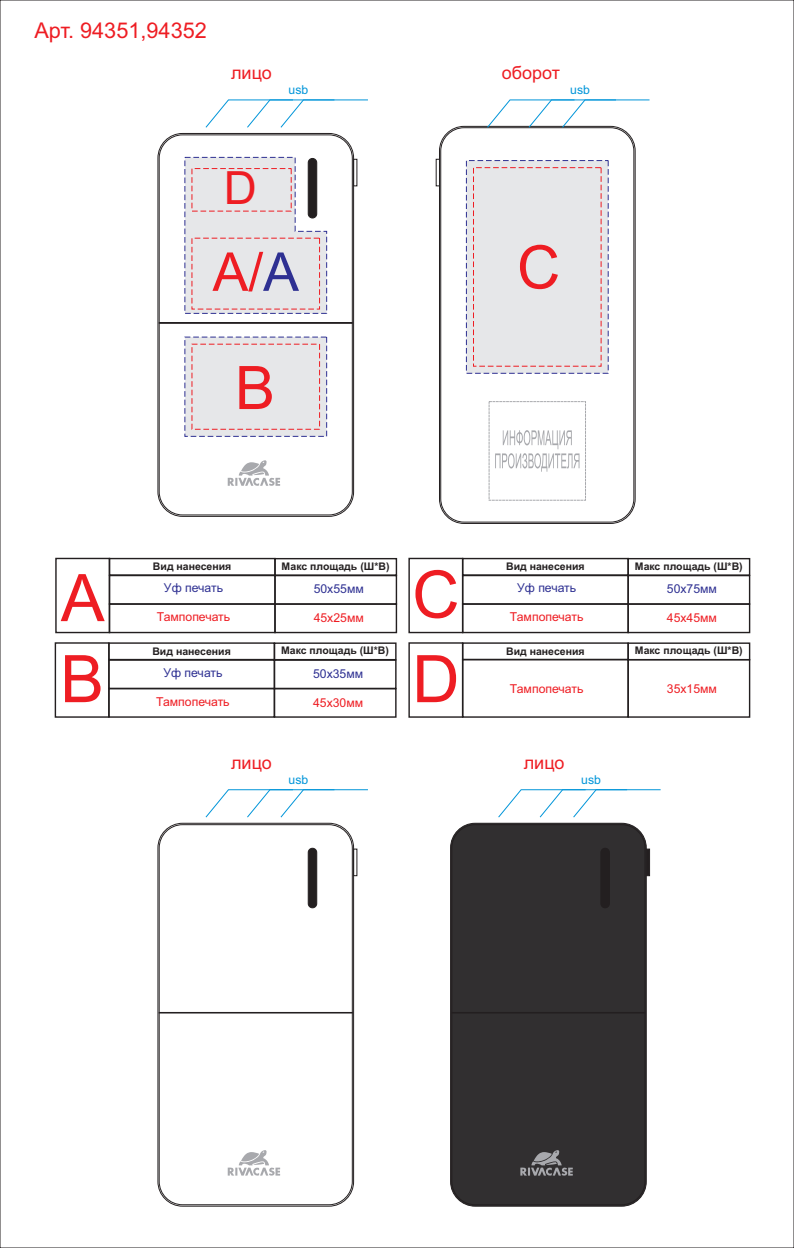
<style>
.page{position:relative;width:794px;height:1248px;background:#fff}
.page>*{position:absolute;margin:0;border:0;box-sizing:border-box;transform-origin:0 0}
.t1{font:65.6px "Arial";color:#ee1d23}
.t2{font:60px "Arial";color:#ee1d23}
.t3{font:53.5px "Arial";color:#ee1d23}
.t4{font:45.8px "Arial";color:#ee1d23}
.t5{font:21.7px "Arial";color:#ee1d23}
.t6{font:18px "Arial";color:#ee1d23}
.t7{font:12.2px "Arial";color:#ee1d23}
.t8{font:12.2px "Arial";color:#2e3092}
.t9{font:12.2px "Arial";color:#0095d9}
.t10{font:700 10.5px "Arial";color:#231f20}
.s1{color:#2e3092}
</style>
<div class="page">
<div style="left:109px;top:558px;width:167px;height:17px;border:1px solid #231f20"></div>
<div style="left:462px;top:558px;width:167px;height:17px;border:1px solid #231f20"></div>
<div style="left:108px;top:642px;width:167px;height:18px;border:1px solid #231f20"></div>
<div style="left:462px;top:642px;width:167px;height:18px;border:1px solid #231f20"></div>
<div style="left:109px;top:574px;width:167px;height:30px;border:1px solid #231f20"></div>
<div style="left:462px;top:574px;width:167px;height:30px;border:1px solid #231f20"></div>
<div style="left:108px;top:659px;width:167px;height:30px;border:1px solid #231f20"></div>
<div style="left:109px;top:603px;width:167px;height:30px;border:1px solid #231f20"></div>
<div style="left:462px;top:603px;width:167px;height:30px;border:1px solid #231f20"></div>
<div style="left:108px;top:687px;width:167px;height:30px;border:1px solid #231f20"></div>
<div style="left:462px;top:658px;width:167px;height:59px;border:1px solid #231f20"></div>
<div style="left:274px;top:558px;width:123px;height:18px;border:1px solid #231f20"></div>
<div style="left:627px;top:558px;width:123px;height:18px;border:1px solid #231f20"></div>
<div style="left:274px;top:642px;width:122px;height:18px;border:1px solid #231f20"></div>
<div style="left:627px;top:642px;width:123px;height:18px;border:1px solid #231f20"></div>
<div style="left:274px;top:575px;width:123px;height:29px;border:1px solid #231f20"></div>
<div style="left:627px;top:575px;width:123px;height:29px;border:1px solid #231f20"></div>
<div style="left:274px;top:659px;width:122px;height:30px;border:1px solid #231f20"></div>
<div style="left:274px;top:603px;width:123px;height:30px;border:1px solid #231f20"></div>
<div style="left:627px;top:603px;width:123px;height:30px;border:1px solid #231f20"></div>
<div style="left:274px;top:687px;width:122px;height:30px;border:1px solid #231f20"></div>
<div style="left:627px;top:659px;width:123px;height:58px;border:1px solid #231f20"></div>
<div style="left:55px;top:557px;width:55px;height:76px;border:1px solid #231f20"></div>
<div style="left:408px;top:557px;width:55px;height:76px;border:1px solid #231f20"></div>
<div style="left:55px;top:642px;width:55px;height:75px;border:1px solid #231f20"></div>
<div style="left:408px;top:642px;width:55px;height:75px;border:1px solid #231f20"></div>
<div style="left:158px;top:133px;width:196px;height:383px;background:#fff;border:1px solid #231f20;border-radius:25px"></div>
<div style="left:439px;top:126px;width:196px;height:397px;background:#fff;border:1px solid #231f20;border-radius:25px"></div>
<div style="left:159px;top:135px;width:193px;height:380px;border:1px solid #231f20;border-radius:23px"></div>
<div style="left:440px;top:127px;width:194px;height:395px;border:1px solid #231f20;border-radius:23px"></div>
<div style="left:353px;top:159px;width:4px;height:27px;border:1px solid #231f20"></div>
<div style="left:436px;top:159px;width:4px;height:27px;border:1px solid #231f20"></div>
<svg style="left:184px;top:157px;width:143px;height:157px;background:#e0dce0"></svg>
<svg style="left:488px;top:401px;width:98px;height:99px"></svg>
<div style="left:466px;top:160px;width:143px;height:214px;background:#e6e7e9"></div>
<svg style="left:206px;top:100px;width:162px;height:28px"></svg>
<svg style="left:487px;top:100px;width:163px;height:28px"></svg>
<svg style="left:228px;top:460px;width:52px;height:26px"></svg>
<div style="left:159px;top:322px;width:193px;height:1px;border:1px solid #231f20"></div>
<div style="left:158px;top:822px;width:196px;height:384px;background:#fff;border:1px solid #231f20;border-radius:25px"></div>
<div style="left:159px;top:824px;width:193px;height:380px;border:1px solid #231f20;border-radius:23px"></div>
<div style="left:308px;top:848px;width:9px;height:59px;background:#231f20;border:1px solid #231f20;border-radius:4px"></div>
<div style="left:353px;top:848px;width:4px;height:27px;border:1px solid #231f20"></div>
<svg style="left:206px;top:789px;width:162px;height:28px"></svg>
<svg style="left:228px;top:1150px;width:52px;height:26px"></svg>
<div style="left:159px;top:1012px;width:193px;height:1px;border:1px solid #231f20"></div>
<div style="left:450px;top:822px;width:196px;height:384px;background:#312f30;border:1px solid #231f20;border-radius:25px"></div>
<div style="left:451px;top:824px;width:194px;height:380px;border:1px solid #231f20;border-radius:23px"></div>
<div style="left:601px;top:848px;width:8px;height:59px;background:#231f20;border:1px solid #231f20;border-radius:4px"></div>
<svg style="left:645px;top:848px;width:5px;height:28px"></svg>
<svg style="left:498px;top:789px;width:163px;height:28px"></svg>
<svg style="left:520px;top:1150px;width:53px;height:26px"></svg>
<div style="left:451px;top:1012px;width:194px;height:1px;border:1px solid #231f20"></div>
<svg style="left:184px;top:336px;width:143px;height:101px;background:#e2dfe3"></svg>
<h3 class="t5" style="left:34px;top:22px;width:174px">Арт. 94351,94352</h3>
<h3 class="t6" style="left:231px;top:66px;width:42px">лицо</h3>
<h3 class="t6" style="left:502px;top:66px;width:60px">оборот</h3>
<p class="t9" style="left:289px;top:85px;width:21px">usb</p>
<p class="t9" style="left:570px;top:85px;width:21px">usb</p>
<h3 class="t4" style="left:224px;top:171px;width:35px">D</h3>
<h3 class="t3" style="left:212px;top:252px;width:88px">А/<span class="s1">А</span></h3>
<h2 class="t2" style="left:235px;top:365px;width:42px">В</h2>
<h2 class="t2" style="left:517px;top:245px;width:45px">С</h2>
<p class="t10" style="left:282px;top:562px;width:109px">Макс площадь (Ш*В)</p>
<p class="t10" style="left:635px;top:562px;width:109px">Макс площадь (Ш*В)</p>
<p class="t10" style="left:153px;top:562px;width:80px">Вид нанесения</p>
<p class="t10" style="left:506px;top:562px;width:80px">Вид нанесения</p>
<h1 class="t1" style="left:61px;top:573px;width:45px">А</h1>
<h1 class="t1" style="left:412px;top:570px;width:49px">C</h1>
<h1 class="t1" style="left:60px;top:654px;width:45px">B</h1>
<h1 class="t1" style="left:412px;top:654px;width:49px">D</h1>
<p class="t8" style="left:164px;top:583px;width:61px">Уф печать</p>
<p class="t8" style="left:517px;top:583px;width:61px">Уф печать</p>
<p class="t8" style="left:314px;top:584px;width:52px">50х55мм</p>
<p class="t8" style="left:667px;top:584px;width:52px">50х75мм</p>
<p class="t7" style="left:157px;top:612px;width:75px">Тампопечать</p>
<p class="t7" style="left:510px;top:612px;width:75px">Тампопечать</p>
<p class="t7" style="left:314px;top:613px;width:52px">45х25мм</p>
<p class="t7" style="left:667px;top:613px;width:52px">45х45мм</p>
<p class="t10" style="left:281px;top:646px;width:109px">Макс площадь (Ш*В)</p>
<p class="t10" style="left:635px;top:646px;width:109px">Макс площадь (Ш*В)</p>
<p class="t10" style="left:152px;top:647px;width:80px">Вид нанесения</p>
<p class="t10" style="left:506px;top:647px;width:80px">Вид нанесения</p>
<p class="t8" style="left:163px;top:668px;width:61px">Уф печать</p>
<p class="t8" style="left:313px;top:669px;width:52px">50х35мм</p>
<p class="t7" style="left:667px;top:683px;width:52px">35х15мм</p>
<p class="t7" style="left:510px;top:683px;width:75px">Тампопечать</p>
<p class="t7" style="left:156px;top:696px;width:75px">Тампопечать</p>
<p class="t7" style="left:313px;top:697px;width:52px">45х30мм</p>
<h3 class="t6" style="left:231px;top:755px;width:42px">лицо</h3>
<p class="t9" style="left:289px;top:774px;width:21px">usb</p>
<h3 class="t6" style="left:524px;top:755px;width:42px">лицо</h3>
<p class="t9" style="left:581px;top:774px;width:21px">usb</p>
</div>
